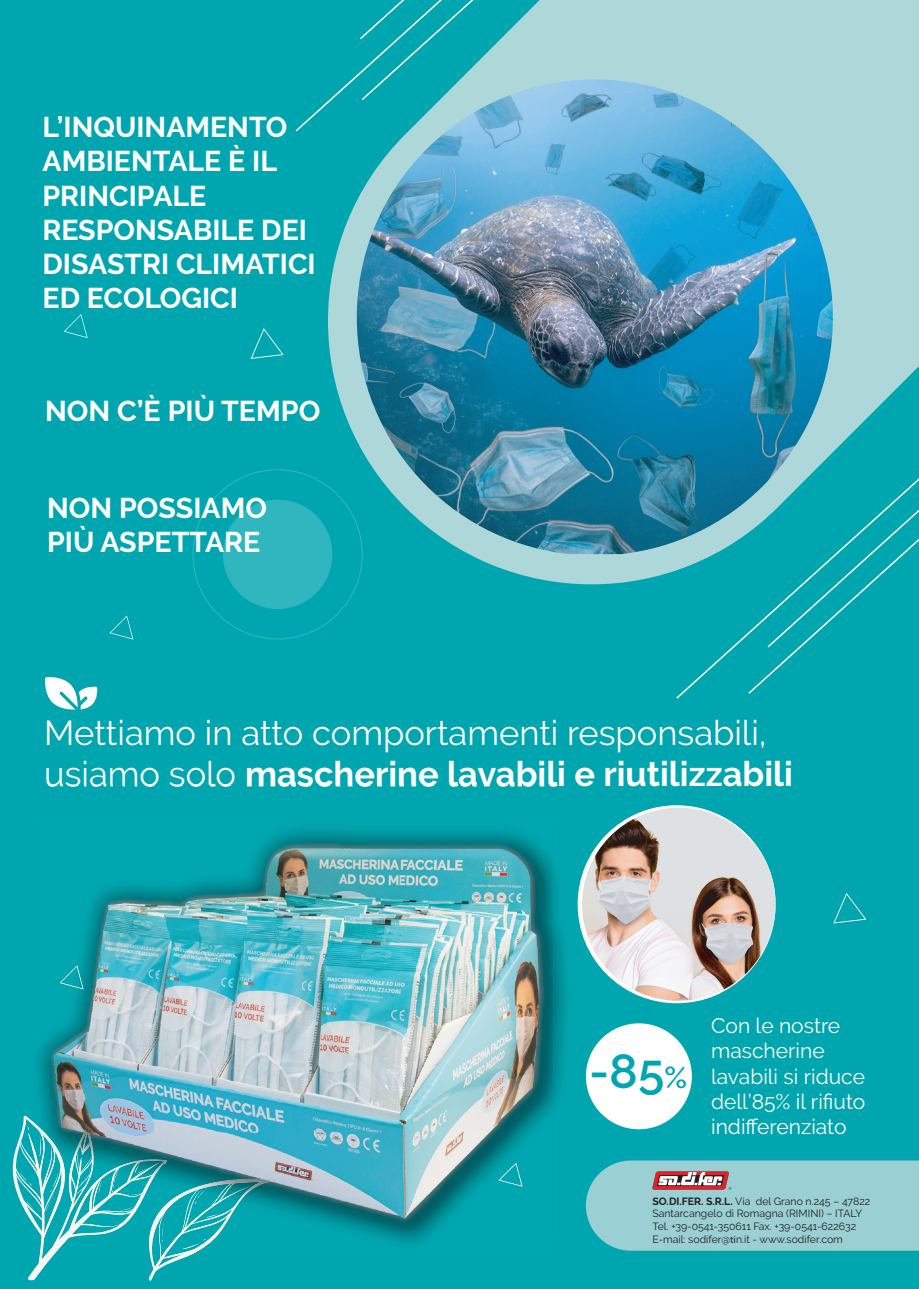
<style>
.page{position:relative;width:919px;height:1289px;background:#fff}
.page>*{position:absolute;margin:0;border:0;box-sizing:border-box;transform-origin:0 0}
.t1{font:600 47.7px "Raleway";color:#00a6af}
.t2{font:34.5px/41.4px "Raleway";color:#fff}
.t3{font:700 28.65px "Raleway";color:#fff}
.t4{font:700 28.5px/34.2px "Raleway";color:#fff}
.t5{font:21px/25.2px "Raleway";color:#fff}
.t6{font:10.5px/12.6px "Raleway";color:#231f20}
.s1{font-weight:700}
.s2{font-size:30px}
.s3{font-family:"Myriad Pro"}
</style>
<div class="page">
<div style="left:0;top:0;width:918px;height:1288px;background:#00a6af"></div>
<svg style="left:328px;top:0;width:590px;height:584px;background:#95d0d3"></svg>
<svg style="left:295px;top:0;width:65px;height:131px"></svg>
<svg style="left:360px;top:0;width:364px;height:79px"></svg>
<svg style="left:676px;top:554px;width:125px;height:144px"></svg>
<svg style="left:767px;top:345px;width:151px;height:302px"></svg>
<svg style="left:192px;top:469px;width:171px;height:170px"></svg>
<svg style="left:833px;top:893px;width:33px;height:30px"></svg>
<svg style="left:250px;top:328px;width:34px;height:31px"></svg>
<svg style="left:109px;top:615px;width:24px;height:24px"></svg>
<svg style="left:64px;top:314px;width:24px;height:24px"></svg>
<svg style="left:45px;top:677px;width:53px;height:32px"></svg>
<img style="left:333px;top:79px;width:523px;height:475px">
<div style="left:586px;top:1023px;width:105px;height:106px;background:#fff;border-radius:50%"></div>
<svg style="left:586px;top:1160px;width:332px;height:90px;background:#96cacd"></svg>
<img style="left:49px;top:786px;width:181px;height:1px">
<img style="left:247px;top:786px;width:310px;height:1px">
<img style="left:41px;top:834px;width:512px;height:398px">
<img style="left:491px;top:1052px;width:24px;height:24px">
<img style="left:60px;top:965px;width:24px;height:24px">
<img style="left:498px;top:1162px;width:24px;height:24px">
<svg style="left:12px;top:1115px;width:263px;height:166px"></svg>
<img style="left:45px;top:1193px;width:9px;height:18px">
<svg style="left:577px;top:805px;width:198px;height:198px"></svg>
<h3 class="t4" style="left:43px;top:110px;width:275px">L’INQUINAMENTO<br>AMBIENTALE È IL<br>PRINCIPALE<br>RESPONSABILE DEI<br>DISASTRI CLIMATICI<br>ED ECOLOGICI</h3>
<h3 class="t3" style="left:45px;top:394px;width:277px">NON C’È PIÙ TEMPO</h3>
<h3 class="t4" style="left:47px;top:490px;width:221px">NON POSSIAMO<br>PIÙ ASPETTARE</h3>
<h2 class="t2" style="left:44px;top:712px;width:750px">Mettiamo in atto comportamenti responsabili, usiamo solo <span class="s1">mascherine lavabili e riutilizzabili</span></h2>
<h1 class="t1" style="left:589px;top:1043px;width:99px">-85<span class="s2">%</span></h1>
<h3 class="t5" style="left:711px;top:1013px;width:156px">Con le nostre mascherine lavabili si riduce dell’85% il rifiuto indifferenziato</h3>
<p class="t6" style="left:652px;top:1194px;width:219px"><span class="s1">SO.DI.FER. S.R.L.</span> Via del Grano n.245 – 47822<br>Santarcangelo di Romagna (RIMINI) – ITALY Tel. +39-0541-350611 Fax. +39-0541-622632<br>E-mail: sodifer@<span class="s3">ti</span>n.it - www.sodifer.com</p>
</div>
